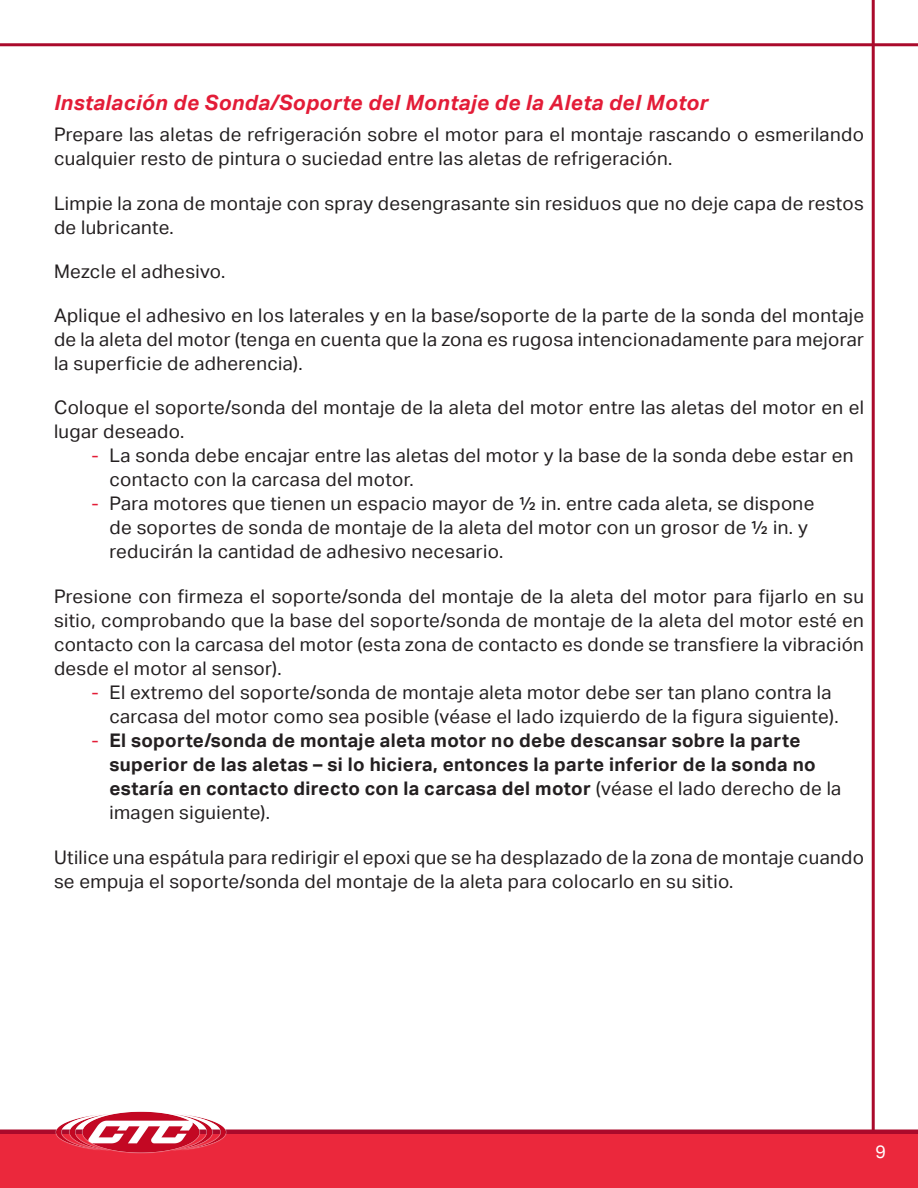
<style>
.page{position:relative;width:918px;height:1188px;background:#fff}
.page>*{position:absolute;margin:0;border:0;box-sizing:border-box;transform-origin:0 0}
.Heading{font:italic 700 21px "Aktiv Grotesk";letter-spacing:.02em;color:#e31c37}
.Body{font:18.75px/24px "Aktiv Grotesk";letter-spacing:.02em;color:#231f20}
.t1{font:700 18.75px/24px "Aktiv Grotesk";letter-spacing:.02em;color:#231f20}
.t2{font:18px "Aktiv Grotesk";color:#fff}
.s1{color:#e31c37}
.s2{font-weight:400;color:#e31c37}
.s3{font-weight:400}
</style>
<div class="page">
<hr style="left:872px;top:0;width:3px;height:1188px;background:#aa0a2b">
<div style="left:0;top:1134px;width:918px;height:54px;background:#eb283c"></div>
<hr style="left:0;top:1130px;width:918px;height:4px;background:#aa0a2b">
<hr style="left:0;top:43px;width:918px;height:3px;background:#aa0a2b">
<img style="left:56px;top:1111px;width:170px;height:43px">
<p class="Heading" style="left:54px;top:90px;width:656px">Instalación de Sonda/Soporte del Montaje de la Aleta del Motor</p>
<p class="Body" style="left:54px;top:123px;width:811px">Prepare las aletas de refrigeración sobre el motor para el montaje rascando o esmerilando cualquier resto de pintura o suciedad entre las aletas de refrigeración.</p>
<p class="Body" style="left:54px;top:191px;width:812px">Limpie la zona de montaje con spray desengrasante sin residuos que no deje capa de restos de lubricante.</p>
<p class="Body" style="left:54px;top:259px;width:171px">Mezcle el adhesivo.</p>
<p class="Body" style="left:54px;top:304px;width:812px;text-align:justify">Aplique el adhesivo en los laterales y en la base/soporte de la parte de la sonda del montaje de la aleta del motor (tenga en cuenta que la zona es rugosa intencionadamente para mejorar la superficie de adherencia).</p>
<p class="Body" style="left:54px;top:396px;width:812px">Coloque el soporte/sonda del montaje de la aleta del motor entre las aletas del motor en el lugar deseado.</p>
<p class="Body" style="left:110px;top:444px;width:746px;text-indent:-18px"><span class="s1">-</span> La sonda debe encajar entre las aletas del motor y la base de la sonda debe estar en contacto con la carcasa del motor.</p>
<p class="Body" style="left:110px;top:492px;width:706px;text-indent:-18px"><span class="s1">-</span> Para motores que tienen un espacio mayor de ½ in. entre cada aleta, se dispone de soportes de sonda de montaje de la aleta del motor con un grosor de ½ in. y reducirán la cantidad de adhesivo necesario.</p>
<p class="Body" style="left:54px;top:585px;width:812px;text-align:justify">Presione con firmeza el soporte/sonda del montaje de la aleta del motor para fijarlo en su sitio, comprobando que la base del soporte/sonda de montaje de la aleta del motor esté en contacto con la carcasa del motor (esta zona de contacto es donde se transfiere la vibración desde el motor al sensor).</p>
<p class="Body" style="left:92px;top:681px;width:746px;text-align:right"><span class="s1">-</span> El extremo del soporte/sonda de montaje aleta motor debe ser tan plano contra la carcasa del motor como sea posible (véase el lado izquierdo de la figura siguiente).</p>
<p class="t1" style="left:110px;top:729px;width:733px;text-indent:-18px"><span class="s2">-</span> El soporte/sonda de montaje aleta motor no debe descansar sobre la parte superior de las aletas – si lo hiciera, entonces la parte inferior de la sonda no estaría en contacto directo con la carcasa del motor <span class="s3">(véase el lado derecho de la imagen siguiente).</span></p>
<p class="Body" style="left:54px;top:846px;width:812px">Utilice una espátula para redirigir el epoxi que se ha desplazado de la zona de montaje cuando se empuja el soporte/sonda del montaje de la aleta para colocarlo en su sitio.</p>
<p class="t2" style="left:875px;top:1142px;width:12px">9</p>
</div>
